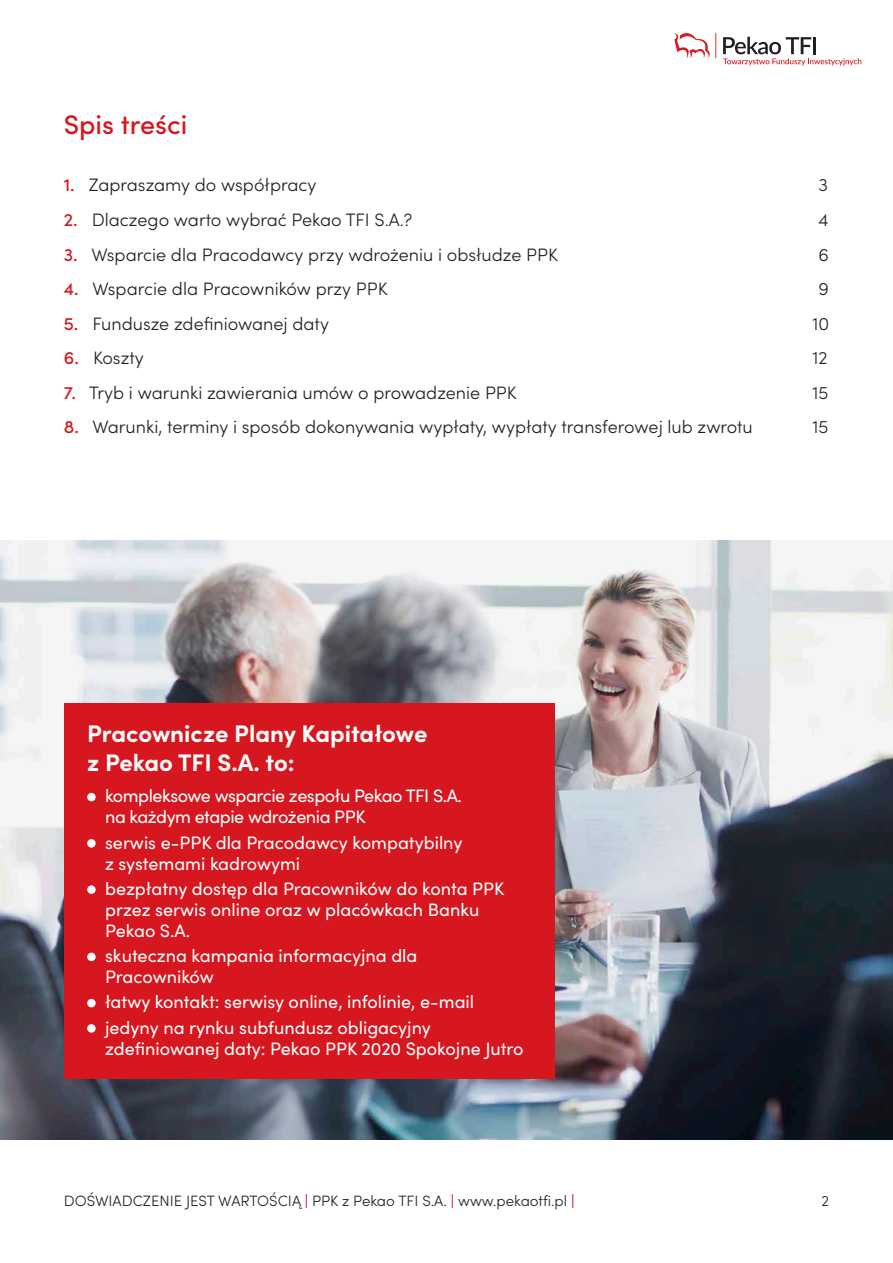
<style>
.page{position:relative;width:893px;height:1263px;background:#fff}
.page>*{position:absolute;margin:0;border:0;box-sizing:border-box;transform-origin:0 0}
.t1{font:500 27px "Sofia Pro";color:#d7171f}
.t2{font:700 24px/28.5px "Sofia Pro";color:#fff}
.t3{font:18px/21px "Sofia Pro";color:#fff}
.t4{font:300 18px "Sofia Pro";color:#231f20}
.t5{font:18px/21px "Sofia Pro";letter-spacing:-.025em;color:#fff}
.t6{font:300 15px "Sofia Pro";color:#231f20}
.s1{font-weight:500;color:#d7171f}
.s2{font-weight:600;color:#d7171f}
</style>
<div class="page">
<svg style="left:674px;top:33px;width:42px;height:25px"></svg>
<svg style="left:723px;top:37px;width:138px;height:29px"></svg>
<hr style="left:813px;top:37px;width:3px;height:17px;background:#231f20">
<img style="left:0;top:540px;width:893px;height:600px">
<div style="left:64px;top:703px;width:490px;height:375px;background:#d7171f"></div>
<div style="left:87px;top:793px;width:9px;height:8px;background:#fff;border-radius:50%"></div>
<div style="left:87px;top:839px;width:9px;height:9px;background:#fff;border-radius:50%"></div>
<div style="left:87px;top:885px;width:9px;height:9px;background:#fff;border-radius:50%"></div>
<div style="left:87px;top:953px;width:9px;height:8px;background:#fff;border-radius:50%"></div>
<div style="left:87px;top:999px;width:9px;height:8px;background:#fff;border-radius:50%"></div>
<div style="left:87px;top:1024px;width:9px;height:9px;background:#fff;border-radius:50%"></div>
<p class="t1" style="left:64px;top:105px;width:125px">Spis treści</p>
<p class="t4" style="left:64px;top:171px;width:254px"><span class="s1">1.</span> Zapraszamy do współpracy</p>
<p class="t4" style="left:818px;top:171px;width:11px">3</p>
<p class="t4" style="left:64px;top:207px;width:350px"><span class="s1">2.</span> Dlaczego warto wybrać Pekao TFI S.A.?</p>
<p class="t4" style="left:819px;top:207px;width:12px">4</p>
<p class="t4" style="left:64px;top:241px;width:496px"><span class="s1">3.</span> Wsparcie dla Pracodawcy przy wdrożeniu i obsłudze PPK</p>
<p class="t4" style="left:819px;top:241px;width:12px">6</p>
<p class="t4" style="left:64px;top:276px;width:325px"><span class="s1">4.</span> Wsparcie dla Pracowników przy PPK</p>
<p class="t4" style="left:819px;top:276px;width:12px">9</p>
<p class="t4" style="left:64px;top:310px;width:267px"><span class="s1">5.</span> Fundusze zdefiniowanej daty</p>
<p class="t4" style="left:812px;top:310px;width:18px">10</p>
<p class="t4" style="left:64px;top:345px;width:81px"><span class="s1">6.</span> Koszty</p>
<p class="t4" style="left:812px;top:345px;width:17px">12</p>
<p class="t4" style="left:64px;top:379px;width:454px"><span class="s1">7.</span> Tryb i warunki zawierania umów o prowadzenie PPK</p>
<p class="t4" style="left:812px;top:379px;width:17px">15</p>
<p class="t4" style="left:64px;top:414px;width:691px"><span class="s1">8.</span> Warunki, terminy i sposób dokonywania wypłaty, wypłaty transferowej lub zwrotu</p>
<p class="t4" style="left:812px;top:414px;width:17px">15</p>
<p class="t2" style="left:87px;top:718px;width:342px">Pracownicze Plany Kapitałowe z Pekao TFI S.A. to:</p>
<p class="t5" style="left:105px;top:785px;width:358px">kompleksowe wsparcie zespołu Pekao TFI S.A. na każdym etapie wdrożenia PPK</p>
<p class="t3" style="left:105px;top:831px;width:359px">serwis e-PPK dla Pracodawcy kompatybilny z systemami kadrowymi</p>
<p class="t3" style="left:105px;top:877px;width:401px">bezpłatny dostęp dla Pracowników do konta PPK przez serwis online oraz w placówkach Banku<br>Pekao S.A.</p>
<p class="t3" style="left:105px;top:944px;width:314px">skuteczna kampania informacyjna dla<br>Pracowników</p>
<p class="t3" style="left:105px;top:991px;width:371px">łatwy kontakt: serwisy online, infolinie, e-mail</p>
<p class="t3" style="left:105px;top:1016px;width:420px">jedyny na rynku subfundusz obligacyjny zdefiniowanej daty: Pekao PPK 2020 Spokojne Jutro</p>
<p class="t6" style="left:64px;top:1190px;width:512px">DOŚWIADCZENIE JEST WARTOŚCIĄ <span class="s2">|</span> PPK z Pekao TFI S.A. <span class="s2">|</span> www.pekaotfi.pl <span class="s2">|</span></p>
<p class="t6" style="left:822px;top:1190px;width:9px">2</p>
</div>
